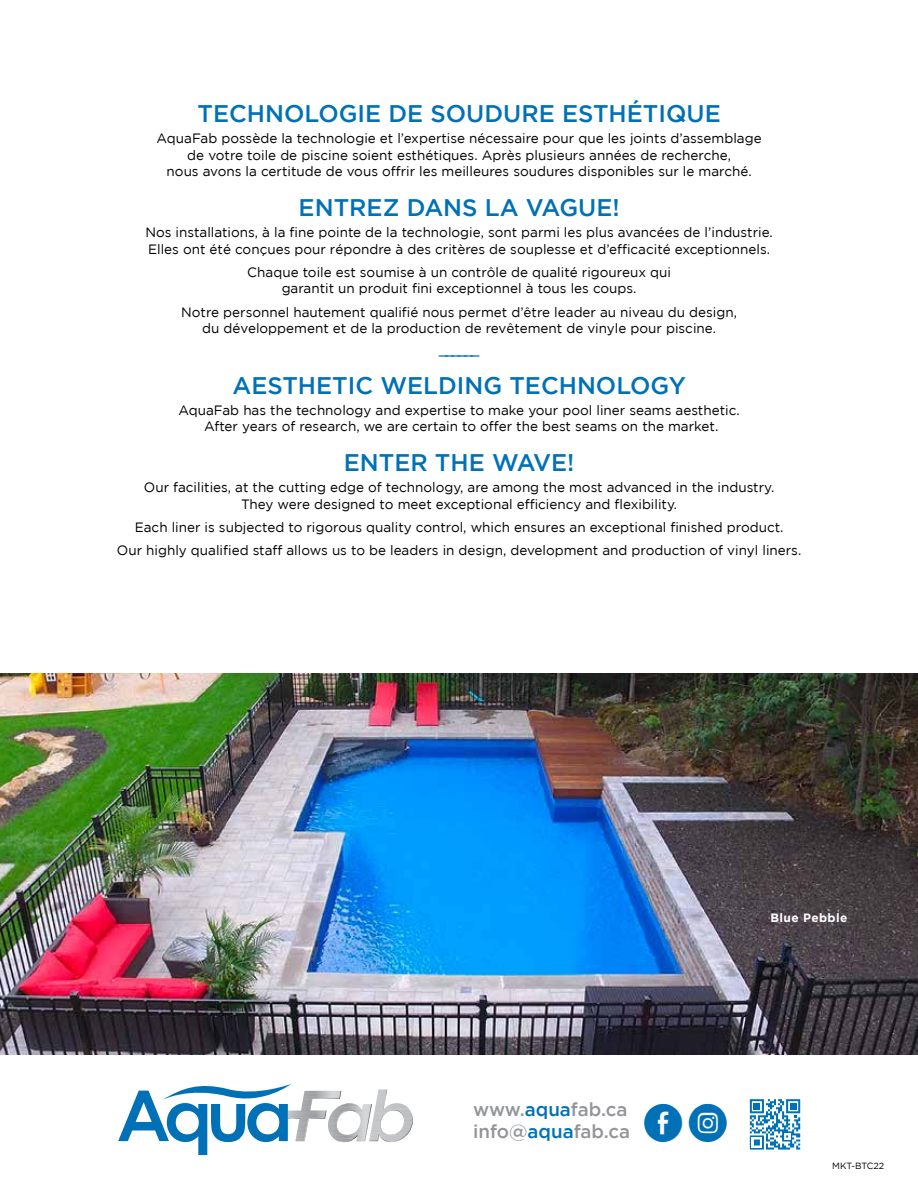
<style>
.page{position:relative;width:918px;height:1188px;background:#fff}
.page>*{position:absolute;margin:0;border:0;box-sizing:border-box;transform-origin:0 0}
.t1{font:500 24px "Gotham";color:#0071b7}
.t2{font:500 18.75px/22.2px "Gotham";color:#939598}
.t3{font:15px "Gotham";color:#0071b7}
.t4{font:13.5px/16.5px "Gotham";color:#000;text-align:center}
.t5{font:700 12px "Gotham";letter-spacing:.03em;color:#fff}
.t6{font:9px "Gotham";letter-spacing:-.005em;color:#000}
.s1{color:#0071b7}
</style>
<div class="page">
<img style="left:0;top:673px;width:917px;height:382px">
<svg style="left:749px;top:1099px;width:52px;height:51px"></svg>
<svg style="left:750px;top:1099px;width:50px;height:51px"></svg>
<svg style="left:118px;top:1084px;width:295px;height:71px"></svg>
<img style="left:917px;top:673px;width:1px;height:382px">
<h1 class="t1" style="left:198px;top:100px;width:525px">TECHNOLOGIE DE SOUDURE ESTHÉTIQUE</h1>
<p class="t4" style="left:157px;top:130px;width:607px">AquaFab possède la technologie et l’expertise nécessaire pour que les joints d’assemblage de votre toile de piscine soient esthétiques. Après plusieurs années de recherche,<br>nous avons la certitude de vous offrir les meilleures soudures disponibles sur le marché.</p>
<h1 class="t1" style="left:299px;top:194px;width:323px">ENTREZ DANS LA VAGUE!</h1>
<p class="t4" style="left:145px;top:224px;width:629px;text-align:left">Nos installations, à la fine pointe de la technologie, sont parmi les plus avancées de l’industrie.<br>Elles ont été conçues pour répondre à des critères de souplesse et d’efficacité exceptionnels.</p>
<p class="t4" style="left:247px;top:264px;width:425px">Chaque toile est soumise à un contrôle de qualité rigoureux qui garantit un produit fini exceptionnel à tous les coups.</p>
<p class="t4" style="left:181px;top:303px;width:557px">Notre personnel hautement qualifié nous permet d’être leader au niveau du design, du développement et de la production de revêtement de vinyle pour piscine.</p>
<p class="t3" style="left:439px;top:341px;width:42px">______</p>
<h1 class="t1" style="left:232px;top:372px;width:455px">AESTHETIC WELDING TECHNOLOGY</h1>
<p class="t4" style="left:179px;top:402px;width:563px">AquaFab has the technology and expertise to make your pool liner seams aesthetic.<br>After years of research, we are certain to offer the best seams on the market.</p>
<h1 class="t1" style="left:344px;top:449px;width:232px">ENTER THE WAVE!</h1>
<p class="t4" style="left:144px;top:479px;width:632px">Our facilities, at the cutting edge of technology, are among the most advanced in the industry.<br>They were designed to meet exceptional efficiency and flexibility.</p>
<p class="t4" style="left:117px;top:515px;width:686px;line-height:23.2px">Each liner is subjected to rigorous quality control, which ensures an exceptional finished product.<br>Our highly qualified staff allows us to be leaders in design, development and production of vinyl liners.</p>
<p class="t5" style="left:771px;top:911px;width:78px">Blue Pebble</p>
<h2 class="t2" style="left:473px;top:1098px;width:256px">www.<span class="s1">aqua</span>fab.ca info@<span class="s1">aqua</span>fab.ca <sup>E</sup> <sup>Q</sup></h2>
<p class="t6" style="left:832px;top:1160px;width:54px">MKT-BTC22</p>
</div>
